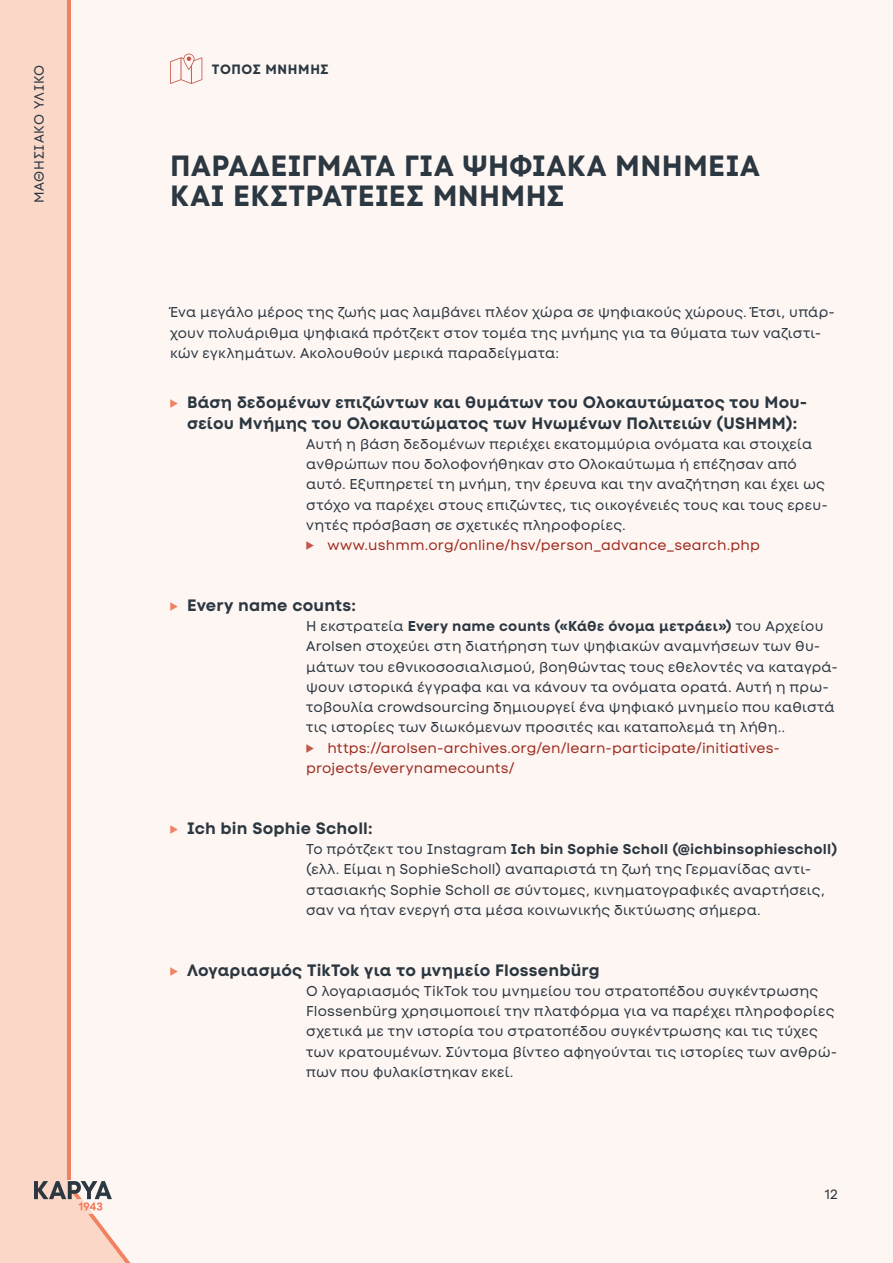
<style>
.page{position:relative;width:893px;height:1263px;background:#fef6f3}
.page>*{position:absolute;margin:0;border:0;box-sizing:border-box;transform-origin:0 0}
.t1{font:700 29.25px/30.3px "Code Next";letter-spacing:.015em;color:#2b3741}
.t2{font:700 16.5px/20.2px "Code Next";letter-spacing:.01em;color:#2b3741;text-align:center}
.t3{font:14.25px/20.2px "Code Next";letter-spacing:.015em;color:#2b3741}
.t4{font:13.5px "Code Next";letter-spacing:.045em;color:#2b3741}
.t5{font:700 13.5px "Code Next";letter-spacing:.045em;color:#2b3741}
.s1{font-family:"Area Normal";font-size:15px;color:#f08262}
.s2{font-family:"Area Normal";font-size:15px;color:#c3594b}
.s3{color:#9d2a1e}
.s4{font-weight:700}
</style>
<div class="page">
<div style="left:0;top:0;width:68px;height:1263px;background:#fbd7c8"></div>
<svg style="left:34px;top:1181px;width:97px;height:82px"></svg>
<hr style="left:68px;top:0;width:3px;height:1180px;background:#f08262">
<svg style="left:170px;top:54px;width:32px;height:30px"></svg>
<p class="t4" style="left:31px;top:203px;width:140px;rotate:-90deg">ΜΑΘΗΣΙΑΚΌ ΥΛΙΚΌ</p>
<p class="t5" style="left:212px;top:61px;width:118px">ΤΌΠΟΣ ΜΝΉ ΜΗΣ</p>
<h1 class="t1" style="left:170px;top:151px;width:591px">ΠΑΡΑΔΕΙΓΜΑΤΑ ΓΙΑ ΨΗΦΙΑΚΑ ΜΝΗΜΕΙΑ<br>ΚΑΙ ΕΚΣΤΡΑΤΕΙΕΣ ΜΝΗΜΗΣ</h1>
<p class="t3" style="left:170px;top:303px;width:666px">Ένα μεγάλο μέρος της ζωής μας λαμβάνει πλέον χώρα σε ψηφιακούς χώρους. Έτσι, υπάρ&shy;χουν πολυάριθμα ψηφιακά πρότζεκτ στον τομέα της μνήμης για τα θύματα των ναζιστι&shy;κών εγκλημάτων. Ακολουθούν μερικά παραδείγματα:</p>
<p class="t2" style="left:170px;top:393px;width:638px"><span class="s1">▶</span> Βάση δεδομένων επιζώντων και θυμάτων του Ολοκαυτώματος του Μου&shy;σείου Μνήμης του Ολοκαυτώματος των Ηνωμένων Πολιτειών (USHMM):</p>
<p class="t3" style="left:306px;top:434px;width:523px">Αυτή η βάση δεδομένων περιέχει εκατομμύρια ονόματα και στοιχεία ανθρώπων που δολοφονήθηκαν στο Ολοκαύτωμα ή επέζησαν από αυτό. Εξυπηρετεί τη μνήμη, την έρευνα και την αναζήτηση και έχει ως στόχο να παρέχει στους επιζώντες, τις οικογένειές τους και τους ερευ&shy;νητές πρόσβαση σε σχετικές πληροφορίες.<br><span class="s2">▶</span> <span class="s3">www.ushmm.org/online/hsv/person_advance_search.php</span></p>
<p class="t2" style="left:170px;top:595px;width:187px"><span class="s1">▶</span> Every name counts:</p>
<p class="t3" style="left:306px;top:616px;width:533px">Η εκστρατεία <span class="s4">Every name counts («Κάθε όνομα μετράει»)</span> του Αρχείου Arolsen στοχεύει στη διατήρηση των ψηφιακών αναμνήσεων των θυ&shy;μάτων του εθνικοσοσιαλισμού, βοηθώντας τους εθελοντές να καταγρά&shy;ψουν ιστορικά έγγραφα και να κάνουν τα ονόματα ορατά. Αυτή η πρω&shy;τοβουλία crowdsourcing δημιουργεί ένα ψηφιακό μνημείο που καθιστά τις ιστορίες των διωκόμενων προσιτές και καταπολεμά τη λήθη..<br><span class="s2">▶</span> <span class="s3">https://arolsen-archives.org/en/learn-participate/initiatives&shy;projects/everynamecounts/</span></p>
<p class="t2" style="left:170px;top:818px;width:204px"><span class="s1">▶</span> Ich bin Sophie Scholl:</p>
<p class="t3" style="left:306px;top:839px;width:533px">Το πρότζεκτ του Instagram <span class="s4">Ich bin Sophie Scholl (@ichbinsophiescholl) </span>(ελλ. Είμαι η SophieScholl) αναπαριστά τη ζωή της Γερμανίδας αντι&shy;στασιακής Sophie Scholl σε σύντομες, κινηματογραφικές αναρτήσεις, σαν να ήταν ενεργή στα μέσα κοινωνικής δικτύωσης σήμερα.</p>
<p class="t2" style="left:170px;top:960px;width:431px"><span class="s1">▶</span> Λογαριασμός TikTok για το μνημείο Flossenbürg</p>
<p class="t3" style="left:306px;top:981px;width:532px">Ο λογαριασμός TikTok του μνημείου του στρατοπέδου συγκέντρωσης Flossenbürg χρησιμοποιεί την πλατφόρμα για να παρέχει πληροφορίες σχετικά με την ιστορία του στρατοπέδου συγκέντρωσης και τις τύχες των κρατουμένων. Σύντομα βίντεο αφηγούνται τις ιστορίες των ανθρώ&shy;πων που φυλακίστηκαν εκεί.</p>
<p class="t4" style="left:825px;top:1186px;width:14px">12</p>
</div>
